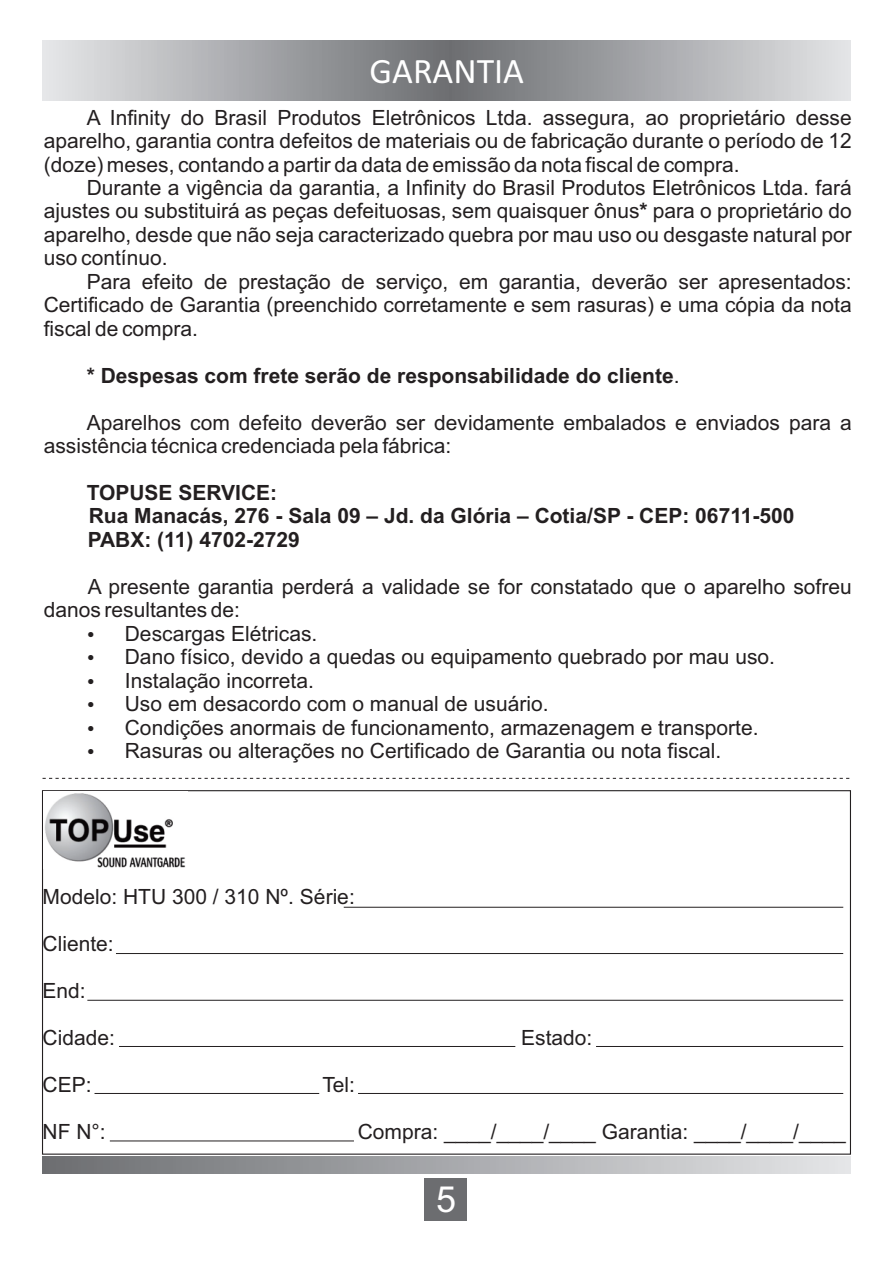
<style>
.page{position:relative;width:893px;height:1263px;background:#fff}
.page>*{position:absolute;margin:0;border:0;box-sizing:border-box;transform-origin:0 0}
.t1{font:36px "Calibri";color:#fff}
.t2{font:36px "Arial";color:#fff}
.t3{font:21px/23.4px "Arial";color:#231f20;text-align:justify}
.t4{font:700 21px/23.4px "Arial";color:#231f20}
.s1{font-weight:700}
.s2{font-weight:400}
</style>
<div class="page">
<div style="left:424px;top:1178px;width:42px;height:42px;background:#6c6d70"></div>
<div style="left:43px;top:1157px;width:807px;height:17px;background:linear-gradient(to right,#6b6d70,#e4e5e7)"></div>
<svg style="left:43px;top:41px;width:807px;height:59px"></svg>
<svg style="left:43px;top:778px;width:807px;height:1px"></svg>
<hr style="left:344px;top:907px;width:499px;height:1px;background:#231f20">
<hr style="left:116px;top:953px;width:727px;height:1px;background:#231f20">
<hr style="left:87px;top:1000px;width:756px;height:1px;background:#231f20">
<hr style="left:119px;top:1046px;width:396px;height:1px;background:#231f20">
<hr style="left:596px;top:1046px;width:247px;height:1px;background:#231f20">
<hr style="left:95px;top:1093px;width:224px;height:1px;background:#231f20">
<hr style="left:358px;top:1093px;width:485px;height:1px;background:#231f20">
<hr style="left:110px;top:1140px;width:244px;height:1px;background:#231f20">
<img style="left:45px;top:793px;width:141px;height:75px">
<h1 class="t1" style="left:369px;top:56px;width:156px">GARANTIA</h1>
<p class="t3" style="left:44px;top:107px;width:809px;text-indent:43px">A Infinity do Brasil Produtos Eletrônicos Ltda. assegura, ao proprietário desse aparelho, garantia contra defeitos de materiais ou de fabricação durante o período de 12 (doze) meses, contando a partir da data de emissão da nota fiscal de compra.</p>
<p class="t3" style="left:44px;top:178px;width:809px;text-indent:43px">Durante a vigência da garantia, a Infinity do Brasil Produtos Eletrônicos Ltda. fará ajustes ou substituirá as peças defeituosas, sem quaisquer ônus<span class="s1">*</span> para o proprietário do aparelho, desde que não seja caracterizado quebra por mau uso ou desgaste natural por uso contínuo.</p>
<p class="t3" style="left:44px;top:272px;width:809px;text-indent:43px">Para efeito de prestação de serviço, em garantia, deverão ser apresentados:<br>Certificado de Garantia (preenchido corretamente e sem rasuras) e uma cópia da nota fiscal de compra.</p>
<p class="t4" style="left:87px;top:365px;width:594px">* Despesas com frete serão de responsabilidade do cliente<span class="s2">.</span></p>
<p class="t3" style="left:44px;top:412px;width:809px;text-indent:43px">Aparelhos com defeito deverão ser devidamente embalados e enviados para a assistência técnica credenciada pela fábrica:</p>
<p class="t4" style="left:87px;top:483px;width:709px">TOPUSE SERVICE:<br>Rua Manacás, 276 - Sala 09 – Jd. da Glória – Cotia/SP - CEP: 06711-500<br>PABX: (11) 4702-2729</p>
<p class="t3" style="left:44px;top:577px;width:809px;text-indent:44px">A presente garantia perderá a validade se for constatado que o aparelho sofreu danos resultantes de:</p>
<p class="t3" style="left:87px;top:624px;width:232px">• Descargas Elétricas.</p>
<p class="t3" style="left:87px;top:647px;width:690px">• Dano físico, devido a quedas ou equipamento quebrado por mau uso.</p>
<p class="t3" style="left:87px;top:670px;width:229px">• Instalação incorreta.</p>
<p class="t3" style="left:87px;top:694px;width:463px">• Uso em desacordo com o manual de usuário.</p>
<p class="t3" style="left:87px;top:717px;width:673px">• Condições anormais de funcionamento, armazenagem e transporte.</p>
<p class="t3" style="left:87px;top:741px;width:636px">• Rasuras ou alterações no Certificado de Garantia ou nota fiscal.</p>
<p class="t3" style="left:43px;top:887px;width:314px">Modelo: HTU 300 / 310 Nº. Série:</p>
<p class="t3" style="left:43px;top:934px;width:73px">Cliente:</p>
<p class="t3" style="left:43px;top:981px;width:45px">End:</p>
<p class="t3" style="left:43px;top:1027px;width:74px">Cidade:</p>
<p class="t3" style="left:521px;top:1027px;width:73px">Estado:</p>
<p class="t3" style="left:43px;top:1074px;width:51px">CEP:</p>
<p class="t3" style="left:322px;top:1074px;width:34px">Tel:</p>
<p class="t3" style="left:43px;top:1121px;width:65px">NF N°:</p>
<p class="t3" style="left:358px;top:1121px;width:489px">Compra: ____/____/____ Garantia: ____/____/____</p>
<h1 class="t2" style="left:436px;top:1186px;width:22px">5</h1>
</div>
